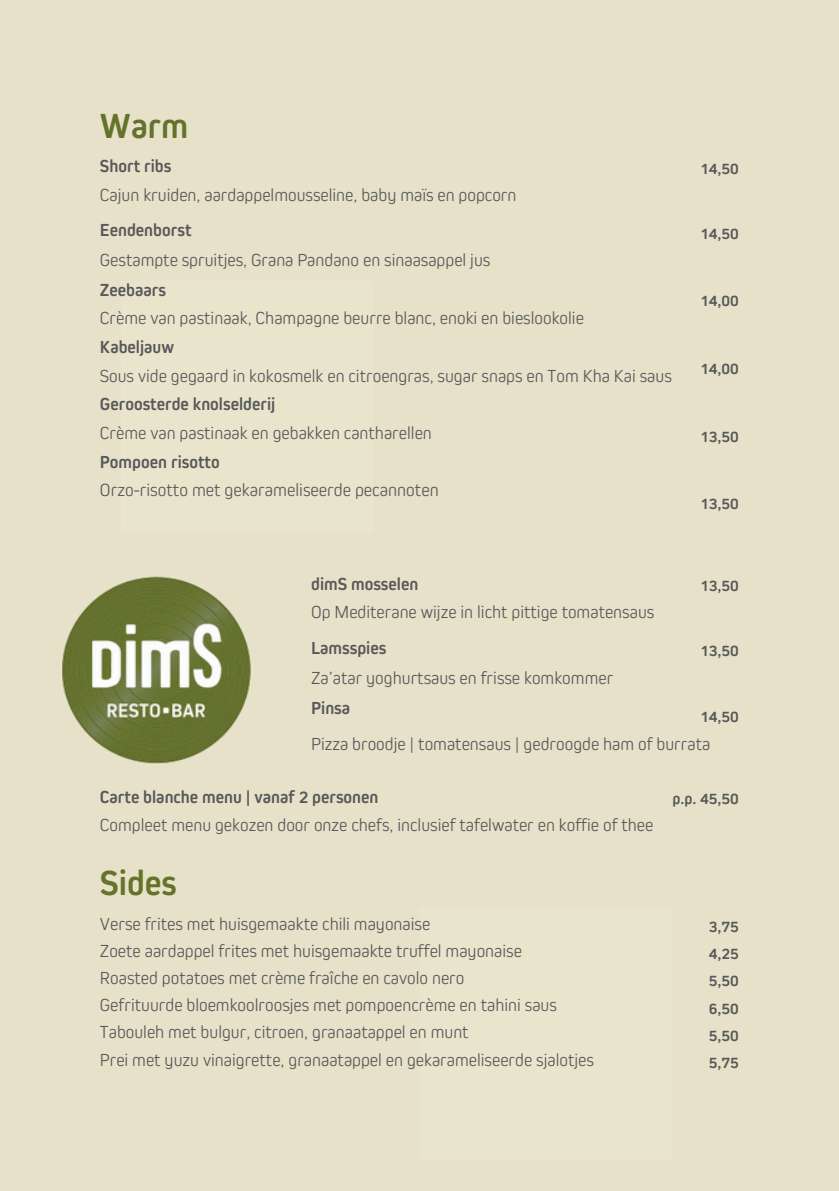
<style>
.page{position:relative;width:839px;height:1191px;background:#fff}
.page>*{position:absolute;margin:0;border:0;box-sizing:border-box;transform-origin:0 0}
.t1{font:700 36.4px "Kiro W01";color:#64732b}
.t2{font:300 18.4px "Kiro W01";color:#58585a}
.t3{font:300 18.2px/29px "Kiro W01";color:#58585a}
.t4{font:700 16.4px/27.2px "Kiro W01";color:#58585a;text-align:justify}
.s1{font-weight:700}
</style>
<div class="page">
<div style="left:0;top:0;width:838px;height:1191px;background:#e6e1c8"></div>
<div style="left:121px;top:281px;width:252px;height:252px;background:#e9e5cc"></div>
<div style="left:420px;top:907px;width:251px;height:252px;background:#e9e5cc"></div>
<h2 class="t1" style="left:100px;top:105px;width:90px">Warm</h2>
<h2 class="t3" style="left:100px;top:151px;width:418px"><span class="s1">Short ribs<br></span>Cajun kruiden, aardappelmousseline, baby maïs en popcorn</h2>
<h2 class="t3" style="left:100px;top:215px;width:573px"><span class="s1">Eendenborst<br></span>Gestampte spruitjes, Grana Pandano en sinaasappel jus<br><span class="s1">Zeebaars<br></span>Crème van pastinaak, Champagne beurre blanc, enoki en bieslookolie<br><span class="s1">Kabeljauw<br></span>Sous vide gegaard in kokosmelk en citroengras, sugar snaps en Tom Kha Kai saus <span class="s1">Geroosterde knolselderij<br></span>Crème van pastinaak en gebakken cantharellen<br><span class="s1">Pompoen risotto</span></h2>
<h2 class="t2" style="left:100px;top:479px;width:340px">Orzo-risotto met gekarameliseerde pecannoten</h2>
<h2 class="t4" style="left:700px;top:155px;width:40px">14,50</h2>
<p class="t4" style="left:700px;top:220px;width:40px">14,50</p>
<p class="t4" style="left:700px;top:287px;width:40px">14,00</p>
<p class="t4" style="left:700px;top:355px;width:40px">14,00</p>
<p class="t4" style="left:700px;top:423px;width:40px">13,50</p>
<p class="t4" style="left:700px;top:490px;width:40px">13,50</p>
<h2 class="t3" style="left:311px;top:569px;width:344px"><span class="s1">dimS mosselen<br></span>Op Mediterane wijze in licht pittige tomatensaus</h2>
<h2 class="t3" style="left:311px;top:632px;width:303px;line-height:30px"><span class="s1">Lamsspies<br></span>Za’atar yoghurtsaus en frisse komkommer<br><span class="s1">Pinsa</span></h2>
<h1 class="t3" style="left:311px;top:729px;width:400px">Pizza broodje | tomatensaus | gedroogde ham of burrata</h1>
<p class="t4" style="left:700px;top:572px;width:40px">13,50</p>
<h2 class="t4" style="left:700px;top:637px;width:40px">13,50</h2>
<p class="t4" style="left:700px;top:703px;width:40px">14,50</p>
<h1 class="t3" style="left:100px;top:782px;width:555px"><span class="s1">Carte blanche menu | vanaf 2 personen<br></span>Compleet menu gekozen door onze chefs, inclusief tafelwater en koffie of thee</h1>
<h2 class="t1" style="left:100px;top:862px;width:78px">Sides</h2>
<h2 class="t3" style="left:100px;top:909px;width:495px;line-height:27.2px">Verse frites met huisgemaakte chili mayonaise<br>Zoete aardappel frites met huisgemaakte truffel mayonaise<br>Roasted potatoes met crème fraîche en cavolo nero<br>Gefrituurde bloemkoolroosjes met pompoencrème en tahini saus Tabouleh met bulgur, citroen, granaatappel en munt<br>Prei met yuzu vinaigrette, granaatappel en gekarameliseerde sjalotjes</h2>
<p class="t4" style="left:672px;top:785px;width:68px">p.p. 45,50</p>
<p class="t4" style="left:708px;top:913px;width:31px">3,75<br>4,25<br>5,50<br>6,50<br>5,50<br>5,75</p>
</div>
